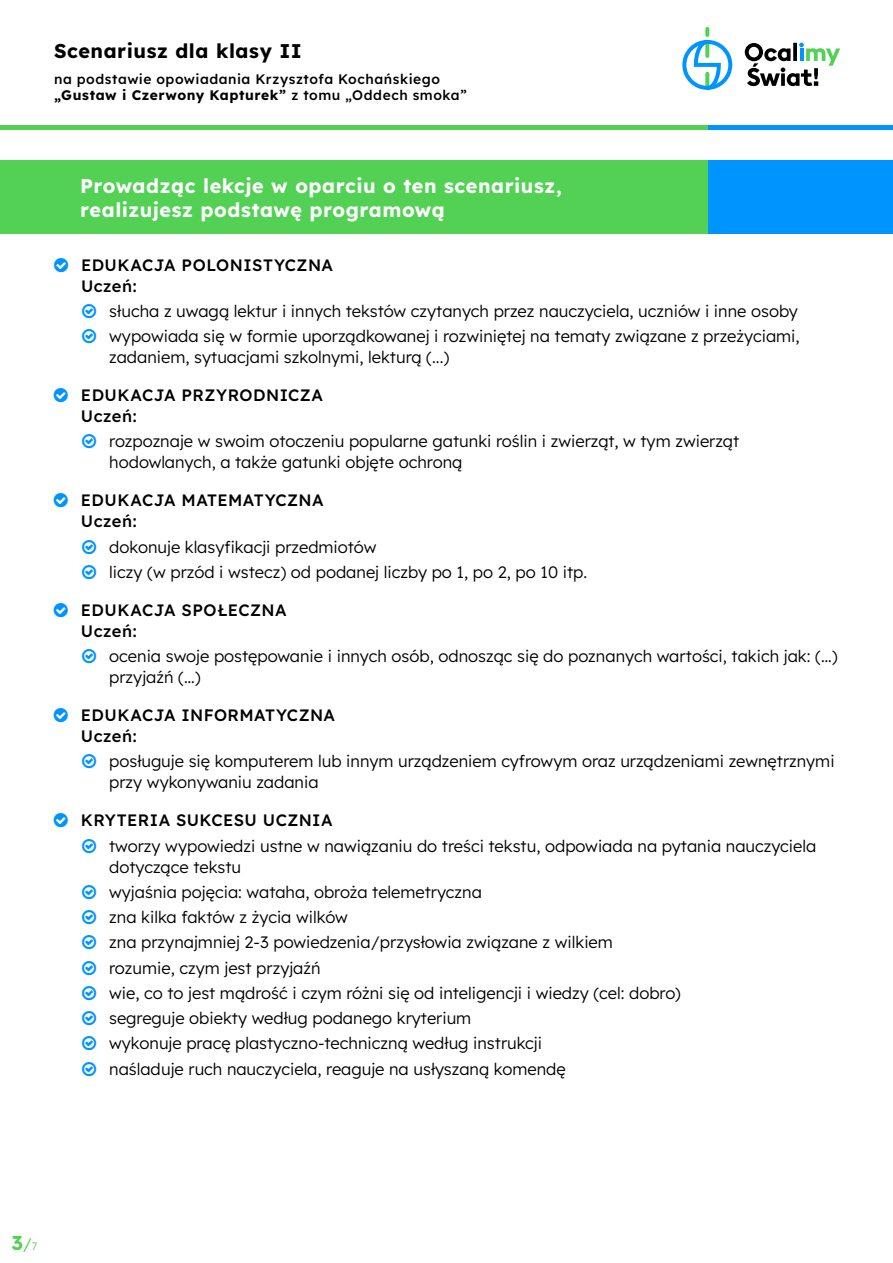
<style>
.page{position:relative;width:893px;height:1263px;background:#fff}
.page>*{position:absolute;margin:0;border:0;box-sizing:border-box;transform-origin:0 0}
.t1{font:700 19.8px/23.7px "Lexend";letter-spacing:.025em;color:#fff}
.t2{font:700 19.8px "Lexend";letter-spacing:.03em;color:#000}
.t3{font:700 19.8px "Lexend";color:#52d154}
.t4{font:300 16.5px/25.2px "Lexend";color:#000}
.t5{font:500 16.5px/21px "Lexend";letter-spacing:.025em;color:#000}
.t6{font:500 13.8px/16.5px "Lexend";letter-spacing:.04em;color:#000}
.s1{font-weight:700}
.s2{font-weight:300;font-size:16.8px}
.s3{font-weight:300;font-size:10.8px}
</style>
<div class="page">
<div style="left:0;top:125px;width:893px;height:5px;background:#52d154"></div>
<div style="left:708px;top:125px;width:185px;height:5px;background:#0094ff"></div>
<svg style="left:705px;top:27px;width:4px;height:10px"></svg>
<svg style="left:682px;top:40px;width:50px;height:50px"></svg>
<svg style="left:745px;top:43px;width:95px;height:43px"></svg>
<div style="left:0;top:160px;width:893px;height:74px;background:#52d154"></div>
<div style="left:708px;top:160px;width:185px;height:74px;background:#0094ff"></div>
<p class="t2" style="left:54px;top:37px;width:249px">Scenariusz dla klasy II</p>
<p class="t6" style="left:54px;top:70px;width:414px">na podstawie opowiadania Krzysztofa Kochańskiego <span class="s1">„Gustaw i Czerwony Kapturek”</span> z tomu „Oddech smoka”</p>
<p class="t1" style="left:80px;top:173px;width:483px">Prowadząc lekcje w oparciu o ten scenariusz, realizujesz podstawę programową</p>
<p class="t5" style="left:81px;top:253px;width:254px">EDUKACJA POLONISTYCZNA<br>Uczeń:</p>
<p class="t4" style="left:109px;top:297px;width:692px">słucha z uwagą lektur i innych tekstów czytanych przez nauczyciela, uczniów i inne osoby wypowiada się w formie uporządkowanej i rozwiniętej na tematy związane z przeżyciami,</p>
<p class="t4" style="left:109px;top:344px;width:342px">zadaniem, sytuacjami szkolnymi, lekturą (...)</p>
<p class="t5" style="left:81px;top:384px;width:244px">EDUKACJA PRZYRODNICZA<br>Uczeń:</p>
<p class="t4" style="left:109px;top:430px;width:631px;line-height:21px">rozpoznaje w swoim otoczeniu popularne gatunki roślin i zwierząt, w tym zwierząt hodowlanych, a także gatunki objęte ochroną</p>
<p class="t5" style="left:81px;top:489px;width:244px">EDUKACJA MATEMATYCZNA<br>Uczeń:</p>
<p class="t4" style="left:109px;top:533px;width:479px">dokonuje klasyfikacji przedmiotów<br>liczy (w przód i wstecz) od podanej liczby po 1, po 2, po 10 itp.</p>
<p class="t5" style="left:81px;top:598px;width:207px">EDUKACJA SPOŁECZNA<br>Uczeń:</p>
<p class="t4" style="left:109px;top:645px;width:730px;line-height:21px">ocenia swoje postępowanie i innych osób, odnosząc się do poznanych wartości, takich jak: (…) przyjaźń (…)</p>
<p class="t5" style="left:81px;top:704px;width:256px">EDUKACJA INFORMATYCZNA<br>Uczeń:</p>
<p class="t4" style="left:109px;top:750px;width:727px;line-height:21px">posługuje się komputerem lub innym urządzeniem cyfrowym oraz urządzeniami zewnętrznymi przy wykonywaniu zadania</p>
<p class="t5" style="left:81px;top:809px;width:253px">KRYTERIA SUKCESU UCZNIA</p>
<p class="t4" style="left:109px;top:834px;width:709px;line-height:21px">tworzy wypowiedzi ustne w nawiązaniu do treści tekstu, odpowiada na pytania nauczyciela dotyczące tekstu</p>
<p class="t4" style="left:109px;top:878px;width:573px">wyjaśnia pojęcia: wataha, obroża telemetryczna<br>zna kilka faktów z życia wilków<br>zna przynajmniej 2-3 powiedzenia/przysłowia związane z wilkiem rozumie, czym jest przyjaźń<br>wie, co to jest mądrość i czym różni się od inteligencji i wiedzy (cel: dobro) segreguje obiekty według podanego kryterium<br>wykonuje pracę plastyczno-techniczną według instrukcji<br>naśladuje ruch nauczyciela, reaguje na usłyszaną komendę</p>
<p class="t3" style="left:11px;top:1228px;width:28px">3<span class="s2">/</span><span class="s3">7</span></p>
</div>
